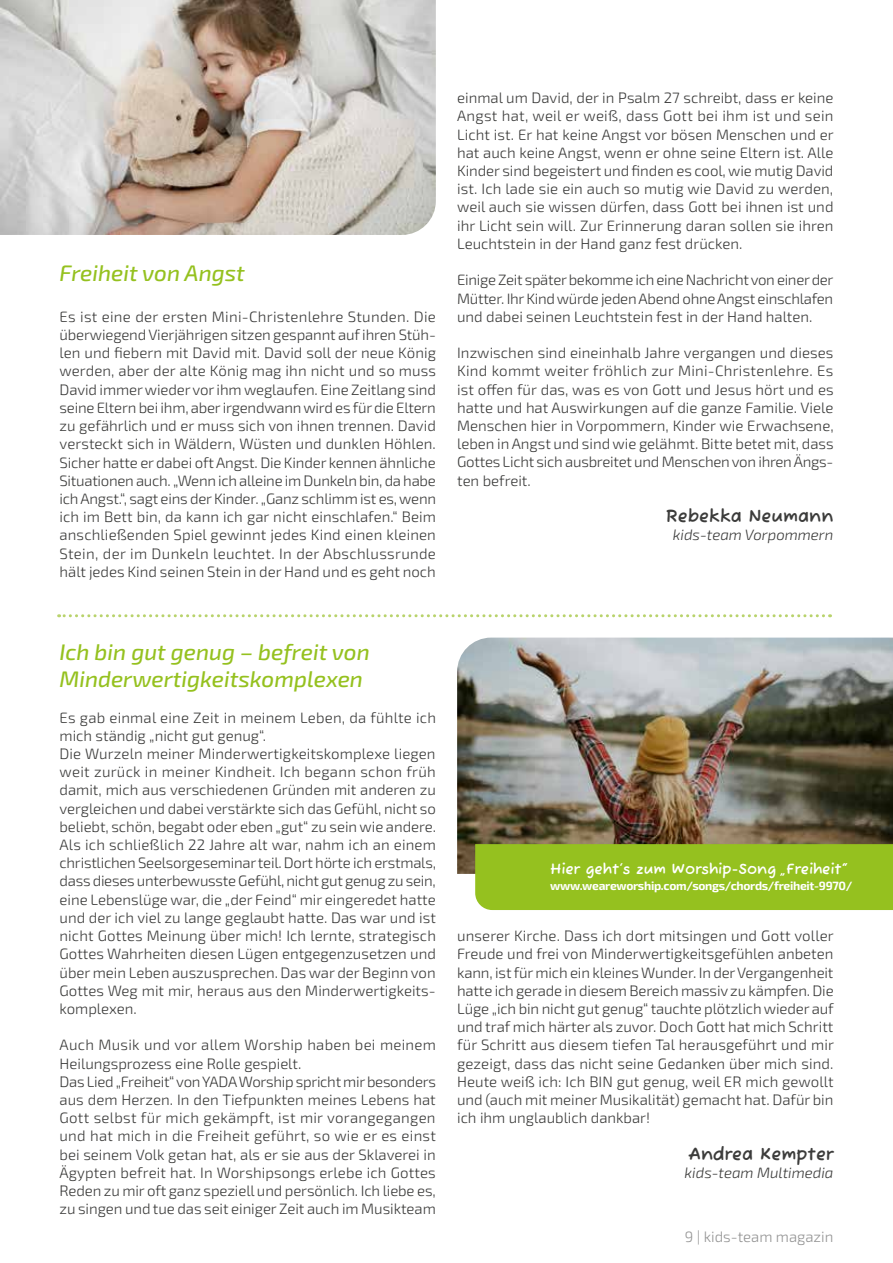
<style>
.page{position:relative;width:893px;height:1263px;background:#fff}
.page>*{position:absolute;margin:0;border:0;box-sizing:border-box;transform-origin:0 0}
.t1{font:italic 500 22.5px/27px "Exo 2";color:#95c11f}
.t2{font:700 18px "Fuzzy Bubbles";color:#3c3c3b}
.t3{font:300 15px/18.1px "Exo 2";color:#3c3c3b;text-align:justify}
.t4{font:italic 300 15px "Exo 2";color:#3c3c3b}
.t5{font:700 15px "Fuzzy Bubbles";color:#fff}
.t6{font:300 15px "Exo 2";color:#949494}
.t7{font:700 12px "Exo 2";letter-spacing:-.025em;color:#fff}
</style>
<div class="page">
<img style="left:0;top:0;width:436px;height:235px">
<img style="left:457px;top:638px;width:436px;height:236px">
<svg style="left:59px;top:614px;width:764px;height:3px"></svg>
<div style="left:475px;top:844px;width:418px;height:66px;background:#95c11f"></div>
<h1 class="t1" style="left:60px;top:259px;width:187px">Freiheit von Angst</h1>
<p class="t3" style="left:60px;top:307px;width:378px">Es ist eine der ersten Mini-Christenlehre Stunden. Die überwiegend Vierjährigen sitzen gespannt auf ihren Stüh&shy;len und fiebern mit David mit. David soll der neue König werden, aber der alte König mag ihn nicht und so muss David immer wieder vor ihm weglaufen. Eine Zeitlang sind seine Eltern bei ihm, aber irgendwann wird es für die Eltern zu gefährlich und er muss sich von ihnen trennen. David versteckt sich in Wäldern, Wüsten und dunklen Höhlen.<br>Sicher hatte er dabei oft Angst. Die Kinder kennen ähnliche Situationen auch. „Wenn ich alleine im Dunkeln bin, da habe ich Angst.“, sagt eins der Kinder. „Ganz schlimm ist es, wenn ich im Bett bin, da kann ich gar nicht einschlafen.“ Beim anschließenden Spiel gewinnt jedes Kind einen kleinen Stein, der im Dunkeln leuchtet. In der Abschlussrunde hält jedes Kind seinen Stein in der Hand und es geht noch</p>
<p class="t3" style="left:457px;top:88px;width:378px">einmal um David, der in Psalm 27 schreibt, dass er keine Angst hat, weil er weiß, dass Gott bei ihm ist und sein Licht ist. Er hat keine Angst vor bösen Menschen und er hat auch keine Angst, wenn er ohne seine Eltern ist. Alle Kinder sind begeistert und finden es cool, wie mutig David ist. Ich lade sie ein auch so mutig wie David zu werden, weil auch sie wissen dürfen, dass Gott bei ihnen ist und ihr Licht sein will. Zur Erinnerung daran sollen sie ihren Leuchtstein in der Hand ganz fest drücken.</p>
<p class="t3" style="left:457px;top:270px;width:378px">Einige Zeit später bekomme ich eine Nachricht von einer der Mütter. Ihr Kind würde jeden Abend ohne Angst einschlafen und dabei seinen Leuchtstein fest in der Hand halten.</p>
<p class="t3" style="left:457px;top:343px;width:378px">Inzwischen sind eineinhalb Jahre vergangen und dieses Kind kommt weiter fröhlich zur Mini-Christenlehre. Es ist offen für das, was es von Gott und Jesus hört und es hatte und hat Auswirkungen auf die ganze Familie. Viele Menschen hier in Vorpommern, Kinder wie Erwachsene, leben in Angst und sind wie gelähmt. Bitte betet mit, dass Gottes Licht sich ausbreitet und Menschen von ihren Ängs&shy;ten befreit.</p>
<p class="t2" style="left:666px;top:501px;width:169px">Rebekka Neumann</p>
<p class="t4" style="left:673px;top:525px;width:162px">kids-team Vorpommern</p>
<h1 class="t1" style="left:60px;top:638px;width:312px">Ich bin gut genug – befreit von<br>Minderwertigkeitskomplexen</h1>
<p class="t3" style="left:60px;top:708px;width:378px;text-align:left">Es gab einmal eine Zeit in meinem Leben, da fühlte ich mich ständig „nicht gut genug“.<br>Die Wurzeln meiner Minderwertigkeitskomplexe liegen weit zurück in meiner Kindheit. Ich begann schon früh damit, mich aus verschiedenen Gründen mit anderen zu vergleichen und dabei verstärkte sich das Gefühl, nicht so beliebt, schön, begabt oder eben „gut“ zu sein wie andere.<br>Als ich schließlich 22 Jahre alt war, nahm ich an einem christlichen Seelsorgeseminar teil. Dort hörte ich erstmals, dass dieses unterbewusste Gefühl, nicht gut genug zu sein, eine Lebenslüge war, die „der Feind“ mir eingeredet hatte und der ich viel zu lange geglaubt hatte. Das war und ist nicht Gottes Meinung über mich! Ich lernte, strategisch Gottes Wahrheiten diesen Lügen entgegenzusetzen und über mein Leben auszusprechen. Das war der Beginn von Gottes Weg mit mir, heraus aus den Minderwertigkeits&shy;komplexen.</p>
<p class="t3" style="left:60px;top:1035px;width:378px;text-align:left">Auch Musik und vor allem Worship haben bei meinem Heilungsprozess eine Rolle gespielt.<br>Das Lied „Freiheit“ von YADA Worship spricht mir besonders aus dem Herzen. In den Tiefpunkten meines Lebens hat Gott selbst für mich gekämpft, ist mir vorangegangen und hat mich in die Freiheit geführt, so wie er es einst bei seinem Volk getan hat, als er sie aus der Sklaverei in Ägypten befreit hat. In Worshipsongs erlebe ich Gottes Reden zu mir oft ganz speziell und persönlich. Ich liebe es, zu singen und tue das seit einiger Zeit auch im Musikteam</p>
<p class="t5" style="left:550px;top:856px;width:299px">Hier geht‘s zum Worship-Song „Freiheit“</p>
<p class="t7" style="left:550px;top:877px;width:304px">www.weareworship.com/songs/chords/freiheit-9970/</p>
<p class="t3" style="left:457px;top:926px;width:378px">unserer Kirche. Dass ich dort mitsingen und Gott voller Freude und frei von Minderwertigkeitsgefühlen anbeten kann, ist für mich ein kleines Wunder. In der Vergangenheit hatte ich gerade in diesem Bereich massiv zu kämpfen. Die Lüge „ich bin nicht gut genug“ tauchte plötzlich wieder auf und traf mich härter als zuvor. Doch Gott hat mich Schritt für Schritt aus diesem tiefen Tal herausgeführt und mir gezeigt, dass das nicht seine Gedanken über mich sind.<br>Heute weiß ich: Ich BIN gut genug, weil ER mich gewollt und (auch mit meiner Musikalität) gemacht hat. Dafür bin ich ihm unglaublich dankbar!</p>
<p class="t2" style="left:688px;top:1138px;width:147px">Andrea Kempter</p>
<p class="t4" style="left:685px;top:1162px;width:150px">kids-team Multimedia</p>
<p class="t6" style="left:685px;top:1226px;width:150px">9 | kids-team magazin</p>
</div>
